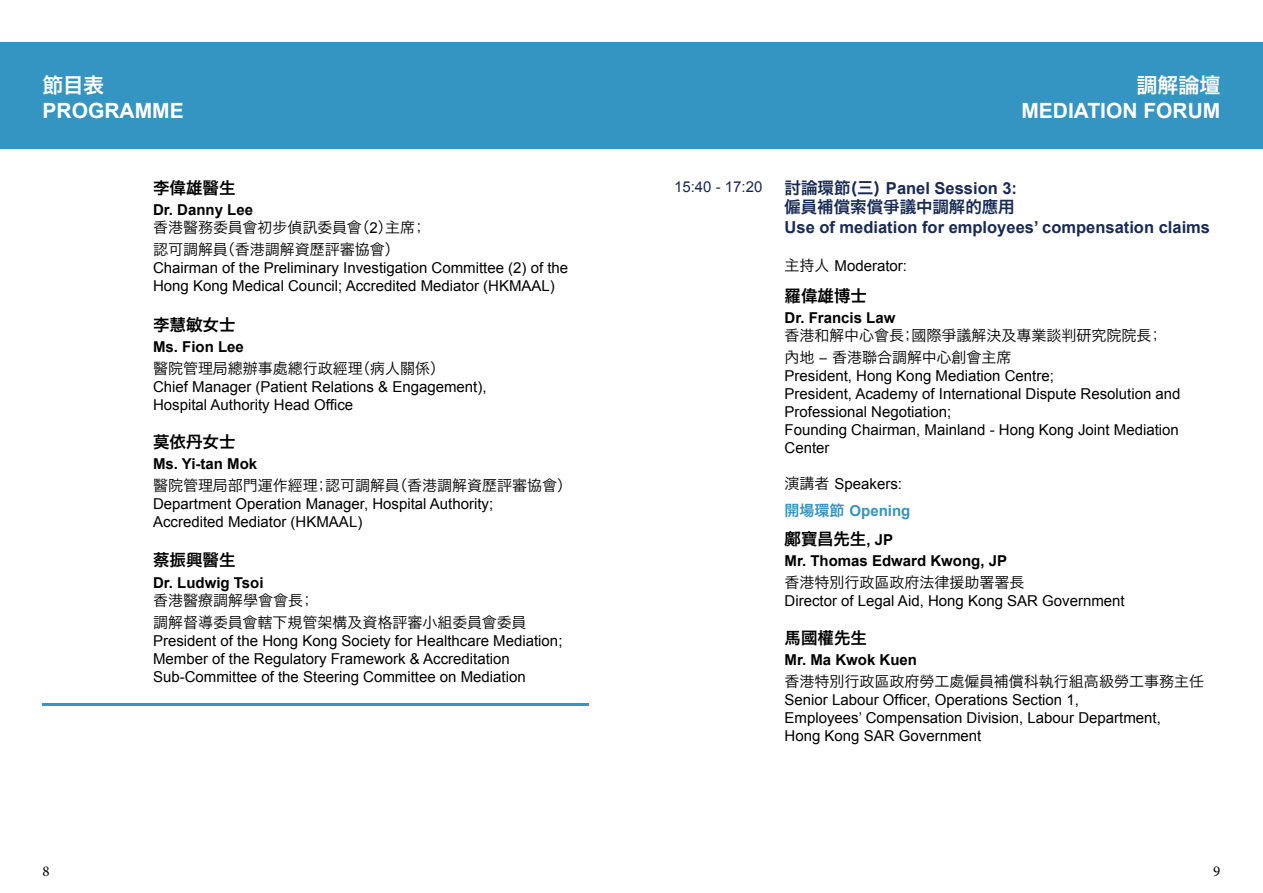
<style>
.page{position:relative;width:1263px;height:893px;background:#fff}
.page>*{position:absolute;margin:0;border:0;box-sizing:border-box;transform-origin:0 0}
.t1{font:700 21px "Arial";color:#fff}
.t2{font:21px "Hira Kaku Pro W6";color:#fff}
.t3{font:700 16.5px "Arial";color:#182a54}
.t4{font:16.5px "Hira Kaku Pro W6";color:#000}
.t5{font:16.5px "Hira Kaku Pro W6";color:#182a54}
.t6{font:15px/18px "Arial";color:#000}
.t7{font:15px/21.6px "Hira Kaku Pro W3";color:#000}
.t8{font:700 15px "Arial";color:#000}
.t9{font:15px "Arial";color:#182a54}
.t10{font:15px "Minion Pro";color:#000}
.s1{font-family:"Arial"}
.s2{font-family:"Hira Kaku Pro W6";font-weight:400}
.s3{font-family:"Hira Kaku Pro W3"}
.s4{font-family:"Hira Kaku Pro W6";color:#3693c1}
.s5{font-weight:700;color:#3693c1}
.s6{font-family:"Arial";font-weight:700;font-size:15px}
</style>
<div class="page">
<div style="left:0;top:43px;width:1263px;height:106px;background:#3494c2"></div>
<hr style="left:43px;top:704px;width:546px;height:2px;background:#3494c2">
<h1 class="t2" style="left:43px;top:66px;width:63px">節目表</h1>
<h1 class="t1" style="left:43px;top:97px;width:143px">PROGRAMME</h1>
<p class="t4" style="left:153px;top:173px;width:84px">李偉雄醫生</p>
<p class="t8" style="left:153px;top:200px;width:102px">Dr. Danny Lee</p>
<p class="t7" style="left:153px;top:216px;width:275px">香港醫務委員會初步偵訊委員會（<span class="s1">2</span>）主席；認可調解員（香港調解資歷評審協會）</p>
<p class="t6" style="left:153px;top:259px;width:417px">Chairman of the Preliminary Investigation Committee (2) of the<br>Hong Kong Medical Council; Accredited Mediator (HKMAAL)</p>
<p class="t4" style="left:153px;top:309px;width:84px">李慧敏女士</p>
<p class="t8" style="left:153px;top:337px;width:92px">Ms. Fion Lee</p>
<p class="t7" style="left:153px;top:356px;width:294px">醫院管理局總辦事處總行政經理（病人關係）</p>
<p class="t6" style="left:153px;top:378px;width:335px">Chief Manager (Patient Relations &amp; Engagement),<br>Hospital Authority Head Office</p>
<p class="t4" style="left:153px;top:426px;width:84px">莫依丹女士</p>
<p class="t8" style="left:153px;top:454px;width:106px">Ms. Yi-tan Mok</p>
<p class="t7" style="left:153px;top:473px;width:420px">醫院管理局部門運作經理；認可調解員（香港調解資歷評審協會）</p>
<p class="t6" style="left:153px;top:495px;width:342px">Department Operation Manager, Hospital Authority;<br>Accredited Mediator (HKMAAL)</p>
<p class="t4" style="left:153px;top:545px;width:84px">蔡振興醫生</p>
<p class="t8" style="left:153px;top:573px;width:112px">Dr. Ludwig Tsoi</p>
<p class="t7" style="left:153px;top:589px;width:375px">香港醫療調解學會會長；<br>調解督導委員會轄下規管架構及資格評審小組委員會委員</p>
<p class="t6" style="left:153px;top:632px;width:411px">President of the Hong Kong Society for Healthcare Mediation;<br>Member of the Regulatory Framework &amp; Accreditation<br>Sub-Committee of the Steering Committee on Mediation</p>
<h1 class="t2" style="left:1136px;top:66px;width:85px">調解論壇</h1>
<h1 class="t1" style="left:1021px;top:97px;width:201px">MEDIATION FORUM</h1>
<p class="t9" style="left:674px;top:177px;width:90px">15:40 - 17:20</p>
<p class="t3" style="left:784px;top:177px;width:234px"><span class="s2">討論環節(三)</span> Panel Session 3:</p>
<p class="t5" style="left:784px;top:192px;width:232px">僱員補償索償爭議中調解的應用</p>
<p class="t3" style="left:784px;top:217px;width:427px">Use of mediation for employees’ compensation claims</p>
<p class="t6" style="left:784px;top:257px;width:124px"><span class="s3">主持人</span> Moderator:</p>
<p class="t4" style="left:784px;top:281px;width:84px">羅偉雄博士</p>
<p class="t8" style="left:784px;top:308px;width:112px">Dr. Francis Law</p>
<p class="t7" style="left:784px;top:324px;width:380px">香港和解中心會長；國際爭議解決及專業談判研究院院長；內地 – 香港聯合調解中心創會主席</p>
<p class="t6" style="left:784px;top:367px;width:398px">President, Hong Kong Mediation Centre;<br>President, Academy of International Dispute Resolution and Professional Negotiation;<br>Founding Chairman, Mainland - Hong Kong Joint Mediation Center</p>
<p class="t6" style="left:784px;top:470px;width:127px;line-height:27px"><span class="s3">演講者</span> Speakers:<span class="s4">開場環節</span> <span class="s5">Opening</span></p>
<p class="t4" style="left:784px;top:524px;width:110px">鄺寶昌先生<span class="s6">, JP</span></p>
<p class="t8" style="left:784px;top:551px;width:224px">Mr. Thomas Edward Kwong, JP</p>
<p class="t7" style="left:784px;top:570px;width:241px">香港特別行政區政府法律援助署署長</p>
<p class="t6" style="left:784px;top:592px;width:342px">Director of Legal Aid, Hong Kong SAR Government</p>
<p class="t4" style="left:784px;top:623px;width:84px">馬國權先生</p>
<p class="t8" style="left:784px;top:650px;width:134px">Mr. Ma Kwok Kuen</p>
<p class="t7" style="left:784px;top:669px;width:421px">香港特別行政區政府勞工處僱員補償科執行組高級勞工事務主任</p>
<p class="t6" style="left:784px;top:691px;width:378px">Senior Labour Officer, Operations Section 1,<br>Employees’ Compensation Division, Labour Department,<br>Hong Kong SAR Government</p>
<p class="t10" style="left:43px;top:861px;width:9px">8</p>
<p class="t10" style="left:1213px;top:861px;width:9px">9</p>
</div>
